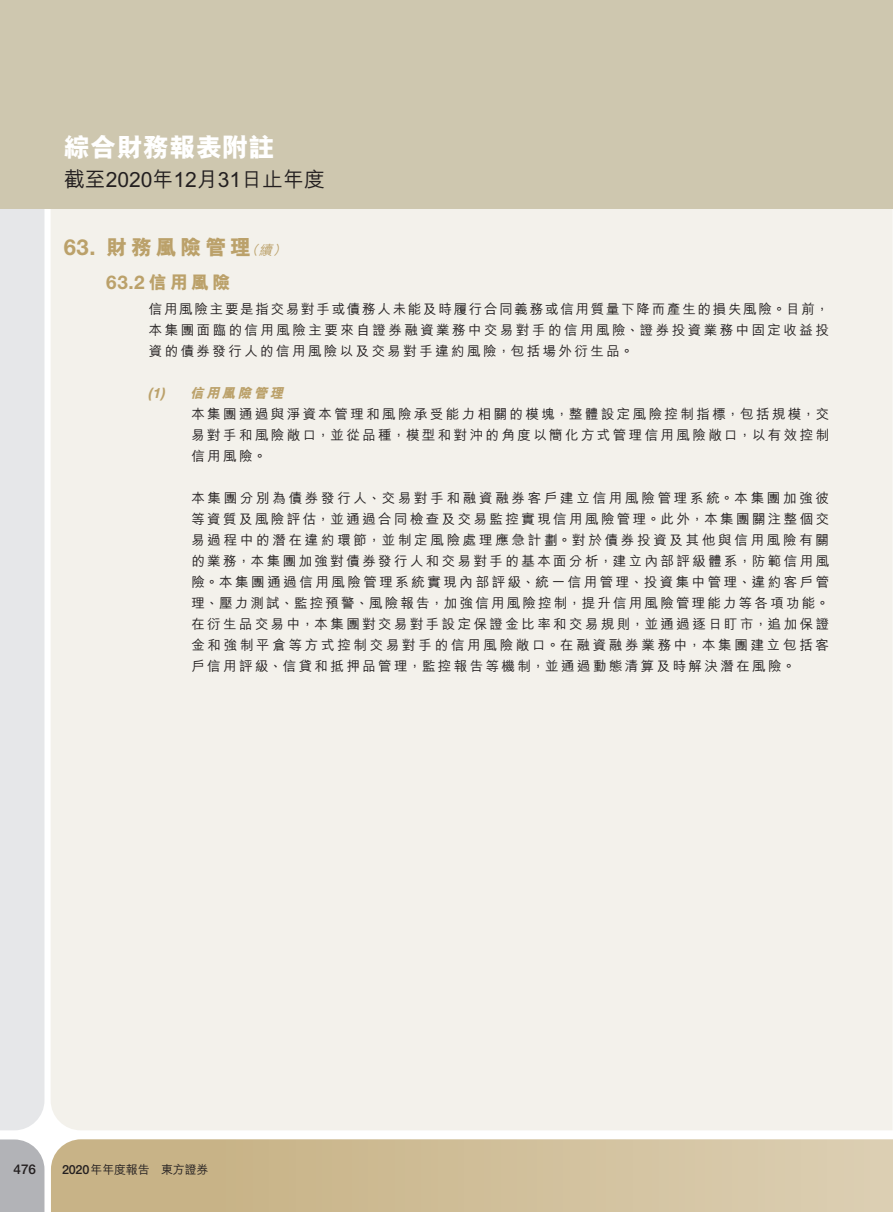
<style>
.page{position:relative;width:893px;height:1212px;background:#fff}
.page>*{position:absolute;margin:0;border:0;box-sizing:border-box;transform-origin:0 0}
.t1{font:800 26.4px "M Hei HK";color:#fff}
.t2{font:500 21px "M Hei HK";color:#231f20}
._01_Heading_1{font:800 21px "M Hei HK";letter-spacing:.18em;color:#bba16a}
._02_Heading_2{font:700 18.9px "Helvetica Neue LT Std";color:#bba16a}
._00_Body_text{font:500 13.5px/21px "M Hei HK";letter-spacing:.18em;color:#231f20;text-align:justify}
._03_Heading_3{font:italic 800 13.5px "M Hei HK";color:#bba16a}
.t3{font:500 13.5px "Helvetica Neue LT Std";color:#231f20}
.t4{font:500 12px "M Hei HK";letter-spacing:-.02em;color:#231f20}
.s1{font-family:"Helvetica Neue LT Std";font-weight:700;font-size:22.05px}
.s2{font-weight:500;font-style:italic;font-size:13.5px}
.s3{font-family:"M Hei HK";font-weight:800;font-size:18px}
.s4{font-family:"Helvetica Neue LT Std";font-weight:700;font-size:14.1px}
.s5{font-family:"Helvetica Neue LT Std";font-size:12.6px}
</style>
<div class="page">
<div style="left:51px;top:209px;width:842px;height:921px;background:#f3f1eb"></div>
<div style="left:0;top:209px;width:44px;height:921px;background:#e6e7e9"></div>
<div style="left:0;top:0;width:893px;height:209px;background:#cec7af"></div>
<svg style="left:51px;top:1139px;width:842px;height:73px;background:#d0be99"></svg>
<svg style="left:0;top:1139px;width:44px;height:73px;background:#b6b7bb"></svg>
<h1 class="t1" style="left:64px;top:134px;width:213px">綜合財務報表附註</h1>
<h2 class="t2" style="left:64px;top:164px;width:263px">截至2020年12月31日止年度</h2>
<p class="_01_Heading_1" style="left:64px;top:236px;width:228px"><span class="s1">63.</span> 財務風險管理<span class="s2">（續）</span></p>
<p class="_02_Heading_2" style="left:106px;top:270px;width:126px">63.2 <span class="s3">信用風險</span></p>
<p class="_00_Body_text" style="left:149px;top:297px;width:682px">信用風險主要是指交易對手或債務人未能及時履行合同義務或信用質量下降而產生的損失風險。目前，本集團面臨的信用風險主要來自證券融資業務中交易對手的信用風險、證券投資業務中固定收益投資的債券發行人的信用風險以及交易對手違約風險，包括場外衍生品。</p>
<p class="_03_Heading_3" style="left:148px;top:386px;width:140px"><span class="s4">(1)</span> 信用風險管理</p>
<p class="_00_Body_text" style="left:191px;top:402px;width:639px">本集團通過與淨資本管理和風險承受能力相關的模塊，整體設定風險控制指標，包括規模，交易對手和風險敞口，並從品種，模型和對沖的角度以簡化方式管理信用風險敞口，以有效控制信用風險。</p>
<p class="_00_Body_text" style="left:191px;top:487px;width:639px">本集團分別為債券發行人、交易對手和融資融券客戶建立信用風險管理系統。本集團加強彼等資質及風險評估，並通過合同檢查及交易監控實現信用風險管理。此外，本集團關注整個交易過程中的潛在違約環節，並制定風險處理應急計劃。對於債券投資及其他與信用風險有關的業務，本集團加強對債券發行人和交易對手的基本面分析，建立內部評級體系，防範信用風險。本集團通過信用風險管理系統實現內部評級、統一信用管理、投資集中管理、違約客戶管理、壓力測試、監控預警、風險報告，加強信用風險控制，提升信用風險管理能力等各項功能。在衍生品交易中，本集團對交易對手設定保證金比率和交易規則，並通過逐日盯市，追加保證金和強制平倉等方式控制交易對手的信用風險敞口。在融資融券業務中，本集團建立包括客戶信用評級、信貸和抵押品管理，監控報告等機制，並通過動態清算及時解決潛在風險。</p>
<p class="t3" style="left:14px;top:1161px;width:24px">476</p>
<p class="t4" style="left:62px;top:1161px;width:148px"><span class="s5">2020</span>年年度報告 東方證券</p>
</div>
